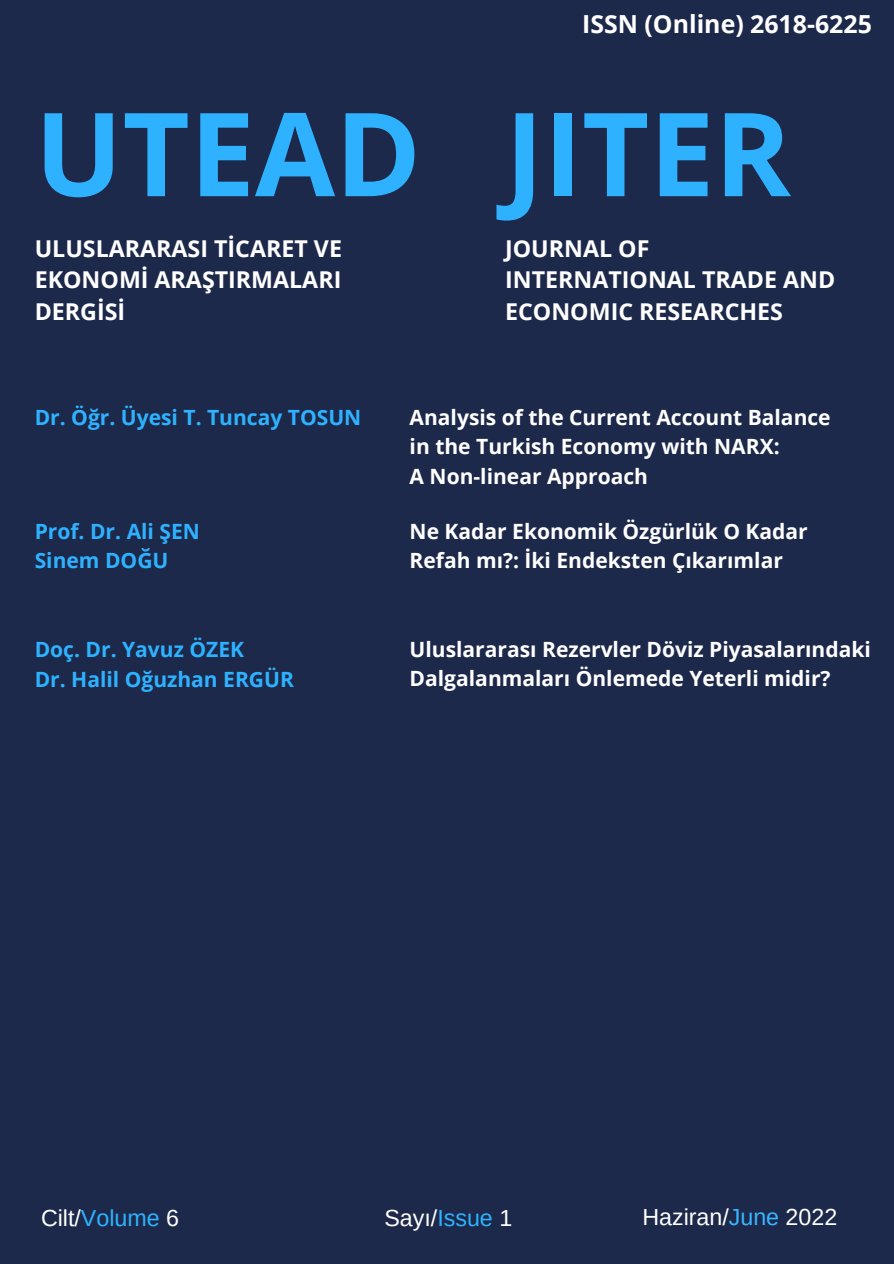
<style>
.page{position:relative;width:894px;height:1264px;background:#fff}
.page>*{position:absolute;margin:0;border:0;box-sizing:border-box;transform-origin:0 0}
.t1{font:700 116.1px "Open Sans";color:#2eb2ff}
.t2{font:700 24.9px "Open Sans";color:#fff}
.t3{font:700 23.25px "Open Sans";color:#fff}
.t4{font:23.25px "Arimo";color:#fff}
.t5{font:700 21px "Open Sans";color:#fff}
.t6{font:700 21px "Open Sans";color:#2eb2ff}
.s1{color:#2eb2ff}
.s2{color:#38b6ff}
</style>
<div class="page">
<div style="left:0;top:0;width:893px;height:1263px;background:#1d294a"></div>
<p class="t2" style="left:582px;top:7px;width:291px">ISSN (Online) 2618-6225</p>
<p class="t1" style="left:35px;top:72px;width:388px">UTEAD</p>
<p class="t1" style="left:505px;top:72px;width:287px">JITER</p>
<p class="t3" style="left:35px;top:232px;width:309px">ULUSLARARASI TİCARET VE</p>
<p class="t3" style="left:35px;top:263px;width:308px">EKONOMİ ARAŞTIRMALARI</p>
<p class="t3" style="left:35px;top:295px;width:92px">DERGİSİ</p>
<p class="t3" style="left:505px;top:232px;width:146px">JOURNAL OF</p>
<p class="t3" style="left:505px;top:263px;width:331px">INTERNATIONAL TRADE AND</p>
<p class="t3" style="left:505px;top:295px;width:279px">ECONOMIC RESEARCHES</p>
<p class="t6" style="left:35px;top:402px;width:328px">Dr. Öğr. Üyesi T. Tuncay TOSUN</p>
<p class="t5" style="left:409px;top:402px;width:422px">Analysis of the Current Account Balance</p>
<p class="t5" style="left:409px;top:432px;width:371px">in the Turkish Economy with NARX:</p>
<p class="t5" style="left:409px;top:461px;width:240px">A Non-linear Approach</p>
<p class="t6" style="left:35px;top:516px;width:167px">Prof. Dr. Ali ŞEN</p>
<p class="t5" style="left:409px;top:516px;width:399px">Ne Kadar Ekonomik Özgürlük O Kadar</p>
<p class="t5" style="left:409px;top:545px;width:374px">Refah mı?: İki Endeksten Çıkarımlar</p>
<p class="t6" style="left:35px;top:545px;width:135px">Sinem DOĞU</p>
<p class="t6" style="left:35px;top:634px;width:211px">Doç. Dr. Yavuz ÖZEK</p>
<p class="t5" style="left:409px;top:634px;width:462px">Uluslararası Rezervler Döviz Piyasalarındaki</p>
<p class="t5" style="left:409px;top:664px;width:422px">Dalgalanmaları Önlemede Yeterli midir?</p>
<p class="t6" style="left:35px;top:664px;width:260px">Dr. Halil Oğuzhan ERGÜR</p>
<p class="t4" style="left:41px;top:1205px;width:139px">Cilt/<span class="s1">Volume</span> 6</p>
<p class="t4" style="left:384px;top:1205px;width:129px">Sayı/<span class="s1">Issue</span> 1</p>
<p class="t4" style="left:642px;top:1203px;width:196px">Haziran/<span class="s2">June</span> 2022</p>
</div>
